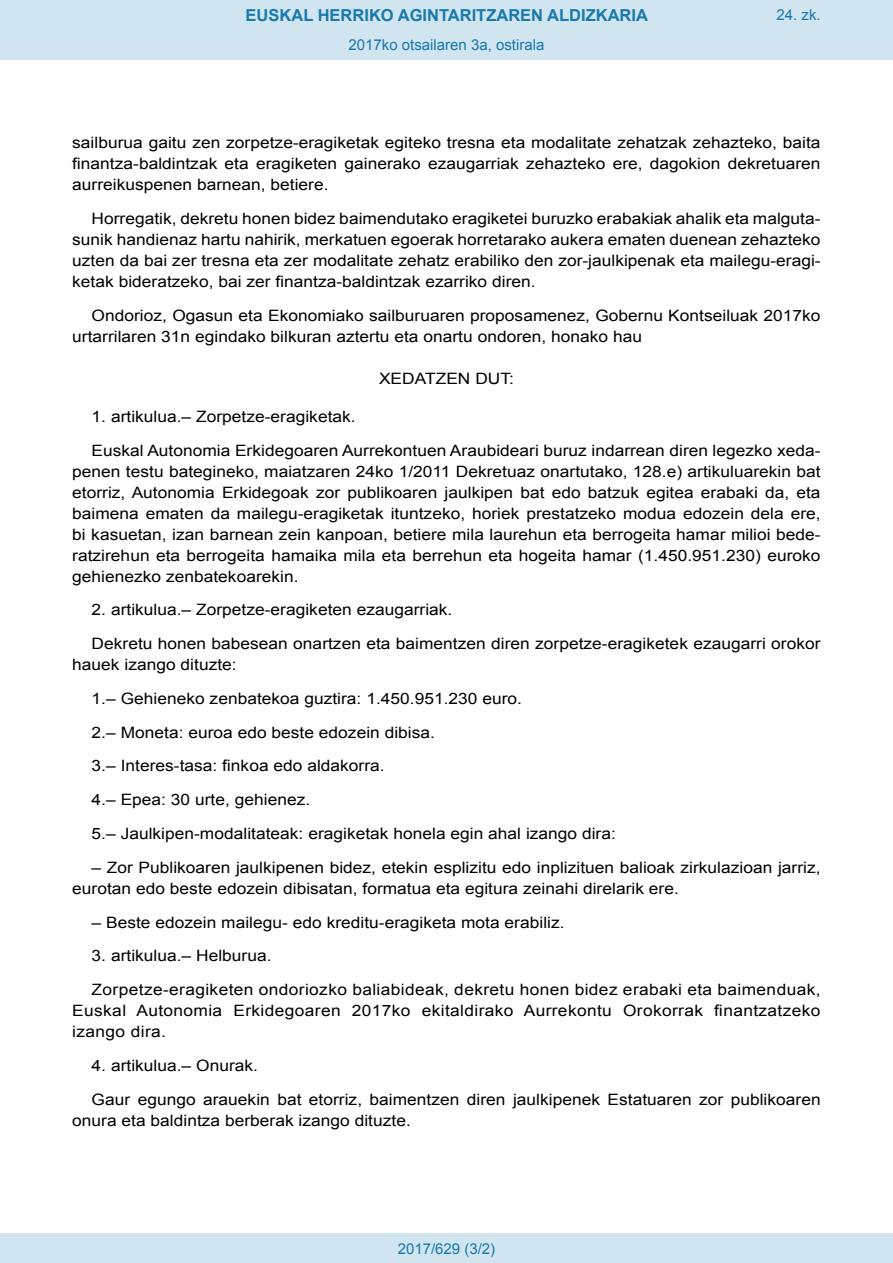
<style>
.page{position:relative;width:893px;height:1263px;background:#fff}
.page>*{position:absolute;margin:0;border:0;box-sizing:border-box;transform-origin:0 0}
.t1{font:700 16.5px "Arial";color:#1879ad}
.BOPVDetalle{font:15.6px/21px "Arial";color:#000;text-align:justify;scale:1.11 1}
.BOPVClave{font:15.6px "Arial";color:#000;scale:1.11 1}
.Paginacion_Centro{font:15px "Arial";color:#1879ad}
</style>
<div class="page">
<div style="left:0;top:0;width:893px;height:60px;background:#d0e5f0"></div>
<div style="left:0;top:1233px;width:893px;height:30px;background:#d0e5f0"></div>
<p class="t1" style="left:246px;top:4px;width:404px">EUSKAL HERRIKO AGINTARITZAREN ALDIZKARIA</p>
<p class="Paginacion_Centro" style="left:348px;top:35px;width:197px">2017ko otsailaren 3a, ostirala</p>
<p class="Paginacion_Centro" style="left:776px;top:5px;width:46px">24. zk.</p>
<p class="BOPVDetalle" style="left:72px;top:132px;width:676px">sailburua gaitu zen zorpetze-eragiketak egiteko tresna eta modalitate zehatzak zehazteko, baita finantza-baldintzak eta eragiketen gainerako ezaugarriak zehazteko ere, dagokion dekretuaren aurreikuspenen barnean, betiere.</p>
<p class="BOPVDetalle" style="left:72px;top:208px;width:676px;text-indent:19px">Horregatik, dekretu honen bidez baimendutako eragiketei buruzko erabakiak ahalik eta malguta&shy;sunik handienaz hartu nahirik, merkatuen egoerak horretarako aukera ematen duenean zehazteko uzten da bai zer tresna eta zer modalitate zehatz erabiliko den zor-jaulkipenak eta mailegu-eragi&shy;ketak bideratzeko, bai zer finantza-baldintzak ezarriko diren.</p>
<p class="BOPVDetalle" style="left:72px;top:305px;width:676px;text-indent:19px">Ondorioz, Ogasun eta Ekonomiako sailburuaren proposamenez, Gobernu Kontseiluak 2017ko urtarrilaren 31n egindako bilkuran aztertu eta onartu ondoren, honako hau</p>
<p class="BOPVClave" style="left:379px;top:368px;width:123px">XEDATZEN DUT:</p>
<p class="BOPVDetalle" style="left:92px;top:406px;width:239px">1. artikulua.– Zorpetze-eragiketak.</p>
<p class="BOPVDetalle" style="left:72px;top:440px;width:676px;text-indent:19px">Euskal Autonomia Erkidegoaren Aurrekontuen Araubideari buruz indarrean diren legezko xeda&shy;penen testu bategineko, maiatzaren 24ko 1/2011 Dekretuaz onartutako, 128.e) artikuluarekin bat etorriz, Autonomia Erkidegoak zor publikoaren jaulkipen bat edo batzuk egitea erabaki da, eta baimena ematen da mailegu-eragiketak ituntzeko, horiek prestatzeko modua edozein dela ere, bi kasuetan, izan barnean zein kanpoan, betiere mila laurehun eta berrogeita hamar milioi bede&shy;ratzirehun eta berrogeita hamaika mila eta berrehun eta hogeita hamar (1.450.951.230) euroko gehienezko zenbatekoarekin.</p>
<p class="BOPVDetalle" style="left:92px;top:600px;width:327px">2. artikulua.– Zorpetze-eragiketen ezaugarriak.</p>
<p class="BOPVDetalle" style="left:72px;top:633px;width:676px;text-indent:19px">Dekretu honen babesean onartzen eta baimentzen diren zorpetze-eragiketek ezaugarri orokor hauek izango dituzte:</p>
<p class="BOPVDetalle" style="left:92px;top:688px;width:389px">1.– Gehieneko zenbatekoa guztira: 1.450.951.230 euro.</p>
<p class="BOPVDetalle" style="left:92px;top:722px;width:311px">2.– Moneta: euroa edo beste edozein dibisa.</p>
<p class="BOPVDetalle" style="left:92px;top:756px;width:266px">3.– Interes-tasa: finkoa edo aldakorra.</p>
<p class="BOPVDetalle" style="left:92px;top:789px;width:198px">4.– Epea: 30 urte, gehienez.</p>
<p class="BOPVDetalle" style="left:92px;top:823px;width:474px">5.– Jaulkipen-modalitateak: eragiketak honela egin ahal izango dira:</p>
<p class="BOPVDetalle" style="left:72px;top:857px;width:676px;text-indent:19px">– Zor Publikoaren jaulkipenen bidez, etekin esplizitu edo inplizituen balioak zirkulazioan jarriz, eurotan edo beste edozein dibisatan, formatua eta egitura zeinahi direlarik ere.</p>
<p class="BOPVDetalle" style="left:92px;top:912px;width:428px">– Beste edozein mailegu- edo kreditu-eragiketa mota erabiliz.</p>
<p class="BOPVDetalle" style="left:92px;top:945px;width:164px">3. artikulua.– Helburua.</p>
<p class="BOPVDetalle" style="left:72px;top:979px;width:676px;text-indent:19px">Zorpetze-eragiketen ondoriozko baliabideak, dekretu honen bidez erabaki eta baimenduak, Euskal Autonomia Erkidegoaren 2017ko ekitaldirako Aurrekontu Orokorrak finantzatzeko izango dira.</p>
<p class="BOPVDetalle" style="left:92px;top:1055px;width:151px">4. artikulua.– Onurak.</p>
<p class="BOPVDetalle" style="left:72px;top:1089px;width:676px;text-indent:19px">Gaur egungo arauekin bat etorriz, baimentzen diren jaulkipenek Estatuaren zor publikoaren onura eta baldintza berberak izango dituzte.</p>
<p class="Paginacion_Centro" style="left:398px;top:1238px;width:99px">2017/629 (3/2)</p>
</div>
